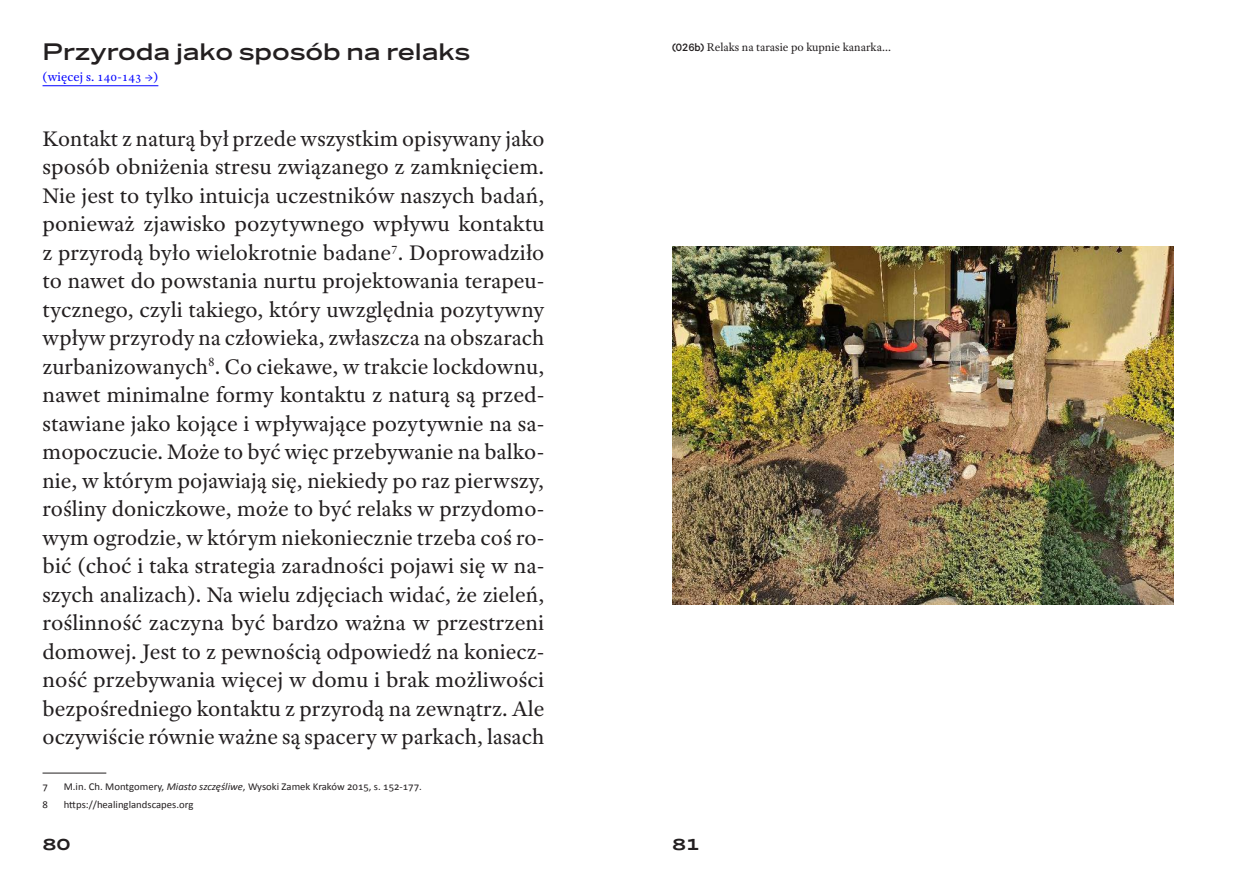
<style>
.page{position:relative;width:1259px;height:893px;background:#fff}
.page>*{position:absolute;margin:0;border:0;box-sizing:border-box;transform-origin:0 0}
.t1{font:22.5px/28.5px "Adobe Text Pro";color:#231f20;text-align:justify}
.t2{font:500 22.5px "Benton Sans Wide";color:#231f20}
.t3{font:700 15px "Benton Sans Wide";color:#231f20}
.t4{font:13.05px "Adobe Text Pro";letter-spacing:.005em;color:#00f}
.t5{font:12px "Adobe Text Pro";color:#231f20}
.t6{font:10.5px "Calibri";color:#231f20}
.s1{font-family:"Calibre";font-weight:500}
.s2{font-style:italic}
</style>
<div class="page">
<img style="left:672px;top:246px;width:502px;height:358px">
<hr style="left:43px;top:85px;width:115px;height:1px;background:#00f">
<hr style="left:43px;top:773px;width:63px;height:1px;background:#231f20">
<p class="t2" style="left:43px;top:38px;width:429px">Przyroda jako sposób na relaks</p>
<p class="t5" style="left:672px;top:40px;width:220px"><span class="s1">(026b)</span> Relaks na tarasie po kupnie kanarka...</p>
<p class="t4" style="left:43px;top:69px;width:117px">(więcej s. 140-143 →)</p>
<p class="t1" style="left:43px;top:124px;width:503px">Kontakt z naturą był przede wszystkim opisywany jako sposób obniżenia stresu związanego z zamknięciem.<br>Nie jest to tylko intuicja uczestników naszych badań, ponieważ zjawisko pozytywnego wpływu kontaktu z przyrodą było wielokrotnie badane<sup>7</sup>. Doprowadziło to nawet do powstania nurtu projektowania terapeu&shy;tycznego, czyli takiego, który uwzględnia pozytywny wpływ przyrody na człowieka, zwłaszcza na obszarach zurbanizowanych<sup>8</sup>. Co ciekawe, w trakcie lockdownu, nawet minimalne formy kontaktu z naturą są przed&shy;stawiane jako kojące i wpływające pozytywnie na sa&shy;mopoczucie. Może to być więc przebywanie na balko&shy;nie, w którym pojawiają się, niekiedy po raz pierwszy, rośliny doniczkowe, może to być relaks w przydomo&shy;wym ogrodzie, w którym niekoniecznie trzeba coś ro&shy;bić (choć i taka strategia zaradności pojawi się w na&shy;szych analizach). Na wielu zdjęciach widać, że zieleń, roślinność zaczyna być bardzo ważna w przestrzeni domowej. Jest to z pewnością odpowiedź na koniecz&shy;ność przebywania więcej w domu i brak możliwości bezpośredniego kontaktu z przyrodą na zewnątrz. Ale oczywiście równie ważne są spacery w parkach, lasach</p>
<p class="t6" style="left:43px;top:779px;width:7px">7</p>
<p class="t6" style="left:64px;top:779px;width:359px">M.in. Ch. Montgomery, <span class="s2">Miasto szczęśliwe</span>, Wysoki Zamek Kraków 2015, s. 152-177.</p>
<p class="t6" style="left:43px;top:797px;width:7px">8</p>
<p class="t6" style="left:64px;top:797px;width:131px">https://healinglandscapes.org</p>
<p class="t3" style="left:43px;top:835px;width:30px">80</p>
<p class="t3" style="left:672px;top:835px;width:30px">81</p>
</div>
